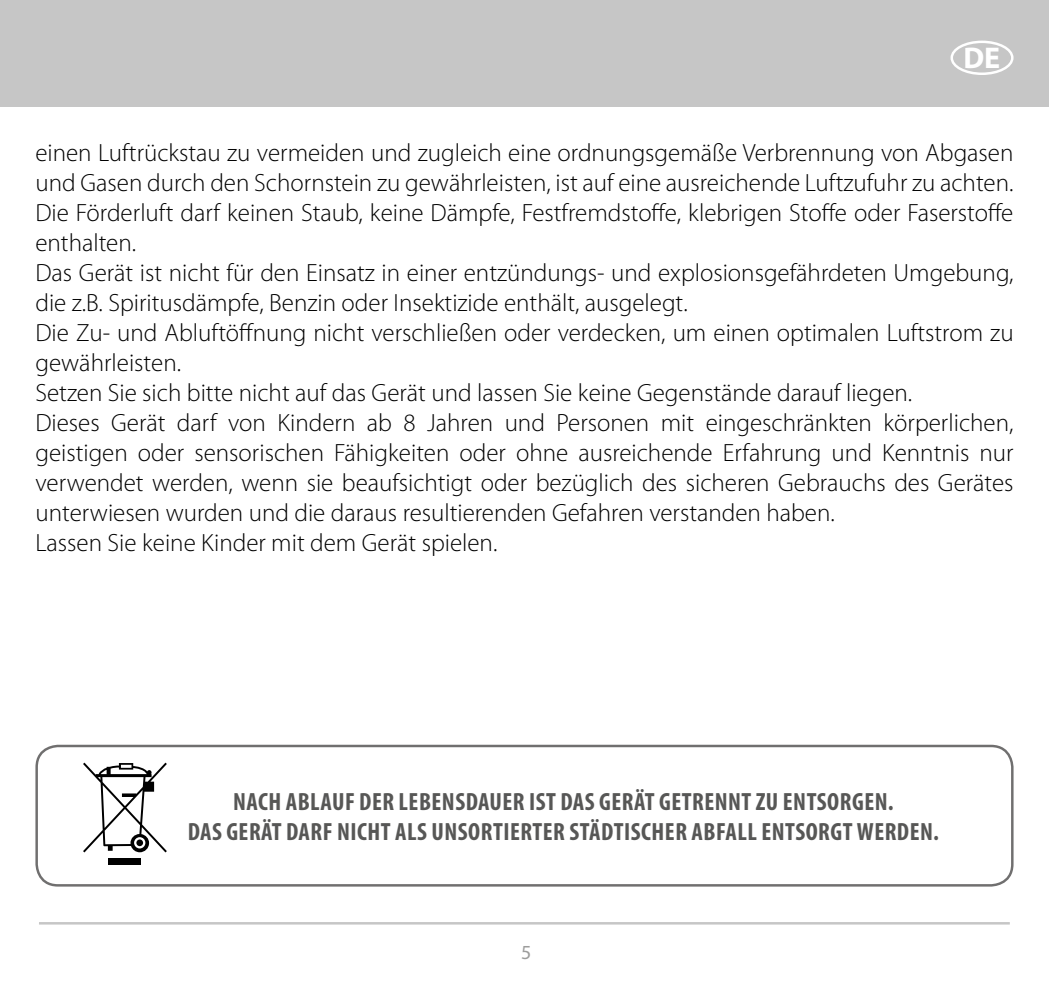
<style>
.page{position:relative;width:1049px;height:993px;background:#fff}
.page>*{position:absolute;margin:0;border:0;box-sizing:border-box;transform-origin:0 0}
.t1{font:700 30px "Myriad Pro";color:#fff}
.t2{font:300 25px/30px "Myriad Pro";color:#000}
.t3{font:700 condensed 25px/30px "Myriad Pro";letter-spacing:.02em;color:#575756;text-align:center}
.t4{font:20px "Myriad Pro";color:#9d9d9c}
</style>
<div class="page">
<div style="left:0;top:0;width:1049px;height:106px;background:#c6c6c6"></div>
<div style="left:950px;top:41px;width:63px;height:34px;border:2px solid #fff;border-radius:50%"></div>
<hr style="left:39px;top:921px;width:971px;height:3px;background:#c6c6c6">
<div style="left:35px;top:744px;width:978px;height:142px;border:2px solid #706f6f;border-radius:21px"></div>
<svg style="left:83px;top:762px;width:84px;height:90px"></svg>
<div style="left:108px;top:858px;width:32px;height:6px;background:#000"></div>
<p class="t1" style="left:963px;top:38px;width:38px">DE</p>
<p class="t2" style="left:35px;top:138px;width:980px">einen Luftrückstau zu vermeiden und zugleich eine ordnungsgemäße Verbrennung von Abgasen und Gasen durch den Schornstein zu gewährleisten, ist auf eine ausreichende Luftzufuhr zu achten.<br>Die Förderluft darf keinen Staub, keine Dämpfe, Festfremdstoffe, klebrigen Stoffe oder Faserstoffe enthalten.<br>Das Gerät ist nicht für den Einsatz in einer entzündungs- und explosionsgefährdeten Umgebung, die z.B. Spiritusdämpfe, Benzin oder Insektizide enthält, ausgelegt.<br>Die Zu- und Abluftöffnung nicht verschließen oder verdecken, um einen optimalen Luftstrom zu gewährleisten.<br>Setzen Sie sich bitte nicht auf das Gerät und lassen Sie keine Gegenstände darauf liegen.<br>Dieses Gerät darf von Kindern ab 8 Jahren und Personen mit eingeschränkten körperlichen, geistigen oder sensorischen Fähigkeiten oder ohne ausreichende Erfahrung und Kenntnis nur verwendet werden, wenn sie beaufsichtigt oder bezüglich des sicheren Gebrauchs des Gerätes unterwiesen wurden und die daraus resultierenden Gefahren verstanden haben.<br>Lassen Sie keine Kinder mit dem Gerät spielen.</p>
<p class="t3" style="left:188px;top:785px;width:753px">NACH ABLAUF DER LEBENSDAUER IST DAS GERÄT GETRENNT ZU ENTSORGEN.<br>DAS GERÄT DARF NICHT ALS UNSORTIERTER STÄDTISCHER ABFALL ENTSORGT WERDEN.</p>
<p class="t4" style="left:521px;top:939px;width:12px">5</p>
</div>
